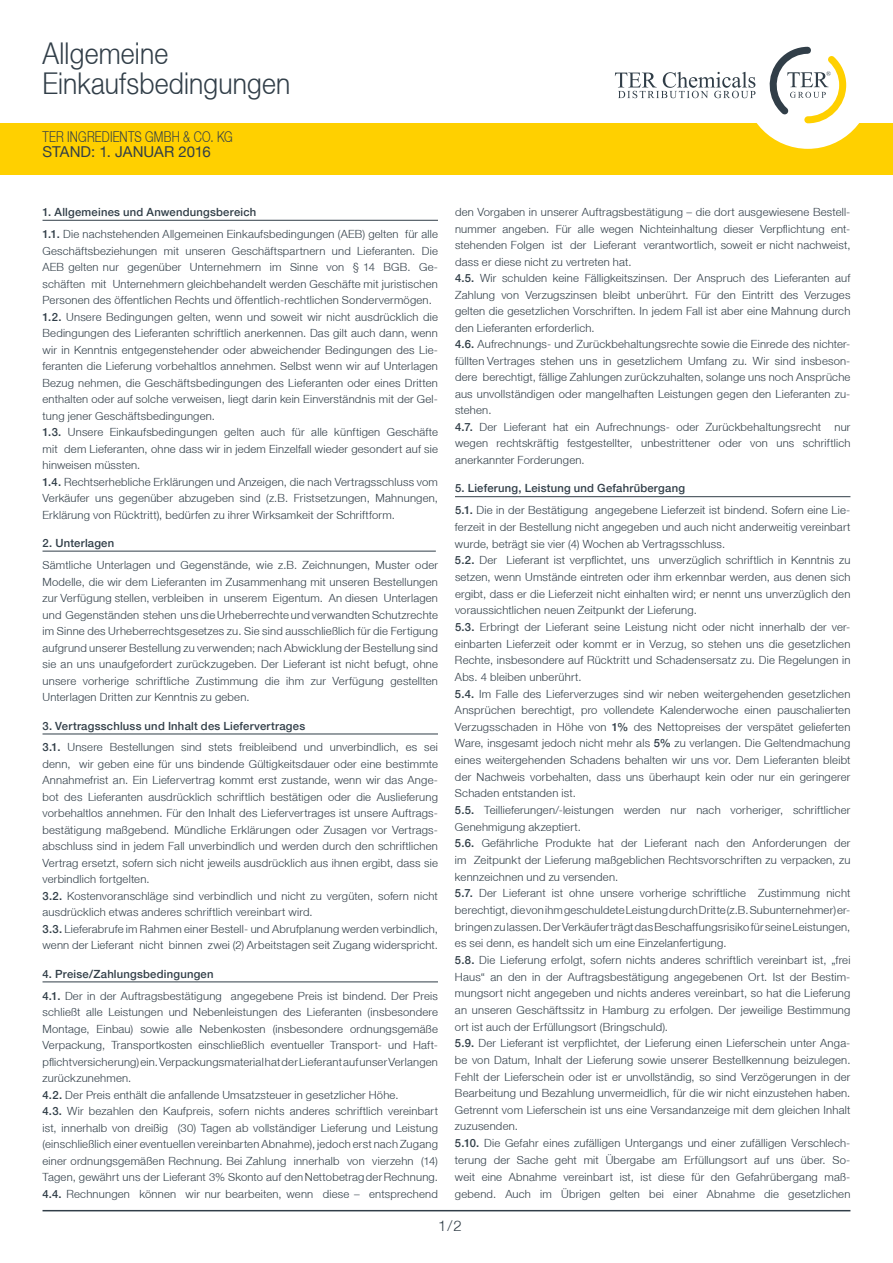
<style>
.page{position:relative;width:893px;height:1263px;background:#fff}
.page>*{position:absolute;margin:0;border:0;box-sizing:border-box;transform-origin:0 0}
.t1{font:300 30px/30px "Helvetica Neue";letter-spacing:.01em;color:#313e48;scale:.88 1}
.t2{font:300 15px "Helvetica Neue";letter-spacing:.015em;color:#313e48;scale:.77 1}
.t3{font:15px "Helvetica Neue";letter-spacing:-.01em;color:#313e48}
.t4{font:300 15px "Helvetica Neue";letter-spacing:.015em;color:#313e48}
.t5{font:300 11.25px/16.5px "Helvetica Neue";letter-spacing:.02em;color:#313e48}
.t6{font:500 11.25px "Helvetica Neue";letter-spacing:.02em;color:#313e48}
.s1{font-weight:500}
</style>
<div class="page">
<div style="left:0;top:123px;width:893px;height:51px;background:#ffd000"></div>
<hr style="left:43px;top:1210px;width:807px;height:1px;background:#313e48">
<hr style="left:43px;top:981px;width:395px;height:1px;background:#313e48">
<hr style="left:43px;top:734px;width:395px;height:1px;background:#313e48">
<hr style="left:43px;top:551px;width:393px;height:1px;background:#313e48">
<hr style="left:43px;top:220px;width:395px;height:1px;background:#313e48">
<hr style="left:455px;top:496px;width:395px;height:1px;background:#313e48">
<div style="left:744px;top:21px;width:128px;height:128px;background:#fff;border-radius:50%"></div>
<svg style="left:769px;top:47px;width:77px;height:76px"></svg>
<svg style="left:615px;top:72px;width:140px;height:26px"></svg>
<h1 class="t1" style="left:43px;top:38px;width:283px">Allgemeine<br>Einkaufsbedingungen</h1>
<h2 class="t2" style="left:43px;top:127px;width:249px">TER INGREDIENTS GMBH &amp; CO. KG</h2>
<h2 class="t3" style="left:43px;top:143px;width:170px">Stand: 1. JAN UAR 2016</h2>
<p class="t5" style="left:43px;top:201px;width:397px;line-height:21.8px"><span class="s1">1. Allgemeines und Anwendungsbereich<br>1.1.</span> Die nachstehenden Allgemeinen Einkaufsbedingungen (AEB) gelten für alle</p>
<p class="t5" style="left:43px;top:242px;width:397px">Geschäftsbeziehungen mit unseren Geschäftspartnern und Lieferanten. Die AEB gelten nur gegenüber Unternehmern im Sinne von § 14 BGB. Ge&shy;schäften mit Unternehmern gleichbehandelt werden Geschäfte mit juristischen Personen des öffentlichen Rechts und öffentlich-rechtlichen Sondervermögen.<br><span class="s1">1.2.</span> Unsere Bedingungen gelten, wenn und soweit wir nicht ausdrücklich die Bedingungen des Lieferanten schriftlich anerkennen. Das gilt auch dann, wenn wir in Kenntnis entgegenstehender oder abweichender Bedingungen des Lie&shy;feranten die Lieferung vorbehaltlos annehmen. Selbst wenn wir auf Unterlagen Bezug nehmen, die Geschäftsbedingungen des Lieferanten oder eines Dritten enthalten oder auf solche verweisen, liegt darin kein Einverständnis mit der Gel&shy;tung jener Geschäftsbedingungen.<br><span class="s1">1.3.</span> Unsere Einkaufsbedingungen gelten auch für alle künftigen Geschäfte mit dem Lieferanten, ohne dass wir in jedem Einzelfall wieder gesondert auf sie hinweisen müssten.<br><span class="s1">1.4.</span> Rechtserhebliche Erklärungen und Anzeigen, die nach Vertragsschluss vom Verkäufer uns gegenüber abzugeben sind (z.B. Fristsetzungen, Mahnungen, Erklärung von Rücktritt), bedürfen zu ihrer Wirksamkeit der Schriftform.</p>
<p class="t6" style="left:43px;top:536px;width:73px">2. Unterlagen</p>
<p class="t5" style="left:43px;top:556px;width:397px;text-align:justify">Sämtliche Unterlagen und Gegenstände, wie z.B. Zeichnungen, Muster oder Modelle, die wir dem Lieferanten im Zusammenhang mit unseren Bestellungen zur Verfügung stellen, verbleiben in unserem Eigentum. An diesen Unterlagen und Gegenständen stehen uns die Urheberrechte und verwandten Schutzrechte im Sinne des Urheberrechtsgesetzes zu. Sie sind ausschließlich für die Fertigung aufgrund unserer Bestellung zu verwenden; nach Abwicklung der Bestellung sind sie an uns unaufgefordert zurückzugeben. Der Lieferant ist nicht befugt, ohne unsere vorherige schriftliche Zustimmung die ihm zur Verfügung gestellten Unterlagen Dritten zur Kenntnis zu geben.</p>
<p class="t5" style="left:43px;top:714px;width:397px;line-height:21.8px"><span class="s1">3. Vertragsschluss und Inhalt des Liefervertrages<br>3.1.</span> Unsere Bestellungen sind stets freibleibend und unverbindlich, es sei</p>
<p class="t5" style="left:43px;top:755px;width:397px">denn, wir geben eine für uns bindende Gültigkeitsdauer oder eine bestimmte Annahmefrist an. Ein Liefervertrag kommt erst zustande, wenn wir das Ange&shy;bot des Lieferanten ausdrücklich schriftlich bestätigen oder die Auslieferung vorbehaltlos annehmen. Für den Inhalt des Liefervertrages ist unsere Auftrags&shy;bestätigung maßgebend. Mündliche Erklärungen oder Zusagen vor Vertrags&shy;abschluss sind in jedem Fall unverbindlich und werden durch den schriftlichen Vertrag ersetzt, sofern sich nicht jeweils ausdrücklich aus ihnen ergibt, dass sie verbindlich fortgelten.<br><span class="s1">3.2.</span> Kostenvoranschläge sind verbindlich und nicht zu vergüten, sofern nicht ausdrücklich etwas anderes schriftlich vereinbart wird.<br><span class="s1">3.3.</span> Lieferabrufe im Rahmen einer Bestell- und Abrufplanung werden verbindlich, wenn der Lieferant nicht binnen zwei (2) Arbeitstagen seit Zugang widerspricht.</p>
<p class="t5" style="left:43px;top:963px;width:397px;line-height:21.8px"><span class="s1">4. Preise/Zahlungsbedingungen<br>4.1.</span> Der in der Auftragsbestätigung angegebene Preis ist bindend. Der Preis</p>
<p class="t5" style="left:43px;top:1004px;width:397px">schließt alle Leistungen und Nebenleistungen des Lieferanten (insbesondere Montage, Einbau) sowie alle Nebenkosten (insbesondere ordnungsgemäße Verpackung, Transportkosten einschließlich eventueller Transport- und Haft&shy;pflichtversicherung) ein. Verpackungsmaterial hat der Lieferant auf unser Verlangen zurückzunehmen.<br><span class="s1">4.2.</span> Der Preis enthält die anfallende Umsatzsteuer in gesetzlicher Höhe.<br><span class="s1">4.3.</span> Wir bezahlen den Kaufpreis, sofern nichts anderes schriftlich vereinbart ist, innerhalb von dreißig (30) Tagen ab vollständiger Lieferung und Leistung (einschließlich einer eventuellen vereinbarten Abnahme), jedoch erst nach Zugang einer ordnungsgemäßen Rechnung. Bei Zahlung innerhalb von vierzehn (14)<br>Tagen, gewährt uns der Lieferant 3% Skonto auf den Nettobetrag der Rechnung.<br><span class="s1">4.4.</span> Rechnungen können wir nur bearbeiten, wenn diese – entsprechend</p>
<p class="t5" style="left:455px;top:204px;width:397px">den Vorgaben in unserer Auftragsbestätigung – die dort ausgewiesene Bestell&shy;nummer angeben. Für alle wegen Nichteinhaltung dieser Verpflichtung ent&shy;stehenden Folgen ist der Lieferant verantwortlich, soweit er nicht nachweist, dass er diese nicht zu vertreten hat.<br><span class="s1">4.5.</span> Wir schulden keine Fälligkeitszinsen. Der Anspruch des Lieferanten auf Zahlung von Verzugszinsen bleibt unberührt. Für den Eintritt des Verzuges gelten die gesetzlichen Vorschriften. In jedem Fall ist aber eine Mahnung durch den Lieferanten erforderlich.<br><span class="s1">4.6.</span> Aufrechnungs- und Zurückbehaltungsrechte sowie die Einrede des nichter&shy;füllten Vertrages stehen uns in gesetzlichem Umfang zu. Wir sind insbeson&shy;dere berechtigt, fällige Zahlungen zurückzuhalten, solange uns noch Ansprüche aus unvollständigen oder mangelhaften Leistungen gegen den Lieferanten zu&shy;stehen.<br><span class="s1">4.7.</span> Der Lieferant hat ein Aufrechnungs- oder Zurückbehaltungsrecht nur wegen rechtskräftig festgestellter, unbestrittener oder von uns schriftlich anerkannter Forderungen.</p>
<p class="t5" style="left:455px;top:477px;width:397px;line-height:21.9px"><span class="s1">5. Lieferung, Leistung und Gefahrübergang<br>5.1.</span> Die in der Bestätigung angegebene Lieferzeit ist bindend. Sofern eine Lie-</p>
<p class="t5" style="left:455px;top:518px;width:397px">ferzeit in der Bestellung nicht angegeben und auch nicht anderweitig vereinbart wurde, beträgt sie vier (4) Wochen ab Vertragsschluss.<br><span class="s1">5.2.</span> Der Lieferant ist verpflichtet, uns unverzüglich schriftlich in Kenntnis zu setzen, wenn Umstände eintreten oder ihm erkennbar werden, aus denen sich ergibt, dass er die Lieferzeit nicht einhalten wird; er nennt uns unverzüglich den voraussichtlichen neuen Zeitpunkt der Lieferung.<br><span class="s1">5.3.</span> Erbringt der Lieferant seine Leistung nicht oder nicht innerhalb der ver&shy;einbarten Lieferzeit oder kommt er in Verzug, so stehen uns die gesetzlichen Rechte, insbesondere auf Rücktritt und Schadensersatz zu. Die Regelungen in Abs. 4 bleiben unberührt.<br><span class="s1">5.4.</span> Im Falle des Lieferverzuges sind wir neben weitergehenden gesetzlichen Ansprüchen berechtigt, pro vollendete Kalenderwoche einen pauschalierten Verzugsschaden in Höhe von <span class="s1">1%</span> des Nettopreises der verspätet gelieferten Ware, insgesamt jedoch nicht mehr als <span class="s1">5%</span> zu verlangen. Die Geltendmachung eines weitergehenden Schadens behalten wir uns vor. Dem Lieferanten bleibt der Nachweis vorbehalten, dass uns überhaupt kein oder nur ein geringerer Schaden entstanden ist.<br><span class="s1">5.5.</span> Teillieferungen/-leistungen werden nur nach vorheriger, schriftlicher Genehmigung akzeptiert.<br><span class="s1">5.6.</span> Gefährliche Produkte hat der Lieferant nach den Anforderungen der im Zeitpunkt der Lieferung maßgeblichen Rechtsvorschriften zu verpacken, zu kennzeichnen und zu versenden.<br><span class="s1">5.7.</span> Der Lieferant ist ohne unsere vorherige schriftliche Zustimmung nicht berechtigt, die von ihm geschuldete Leistung durch Dritte (z.B. Subunternehmer) er&shy;bringen zu lassen. Der Verkäufer trägt das Beschaffungsrisiko für seine Leistungen, es sei denn, es handelt sich um eine Einzelanfertigung.<br><span class="s1">5.8.</span> Die Lieferung erfolgt, sofern nichts anderes schriftlich vereinbart ist, „frei Haus“ an den in der Auftragsbestätigung angegebenen Ort. Ist der Bestim&shy;mungsort nicht angegeben und nichts anderes vereinbart, so hat die Lieferung an unseren Geschäftssitz in Hamburg zu erfolgen. Der jeweilige Bestimmung ort ist auch der Erfüllungsort (Bringschuld).<br><span class="s1">5.9.</span> Der Lieferant ist verpflichtet, der Lieferung einen Lieferschein unter Anga&shy;be von Datum, Inhalt der Lieferung sowie unserer Bestellkennung beizulegen.<br>Fehlt der Lieferschein oder ist er unvollständig, so sind Verzögerungen in der Bearbeitung und Bezahlung unvermeidlich, für die wir nicht einzustehen haben.<br>Getrennt vom Lieferschein ist uns eine Versandanzeige mit dem gleichen Inhalt zuzusenden.<br><span class="s1">5.10.</span> Die Gefahr eines zufälligen Untergangs und einer zufälligen Verschlech&shy;terung der Sache geht mit Übergabe am Erfüllungsort auf uns über. So&shy;weit eine Abnahme vereinbart ist, ist diese für den Gefahrübergang maß&shy;gebend. Auch im Übrigen gelten bei einer Abnahme die gesetzlichen</p>
<h2 class="t4" style="left:438px;top:1217px;width:25px">1/2</h2>
</div>
